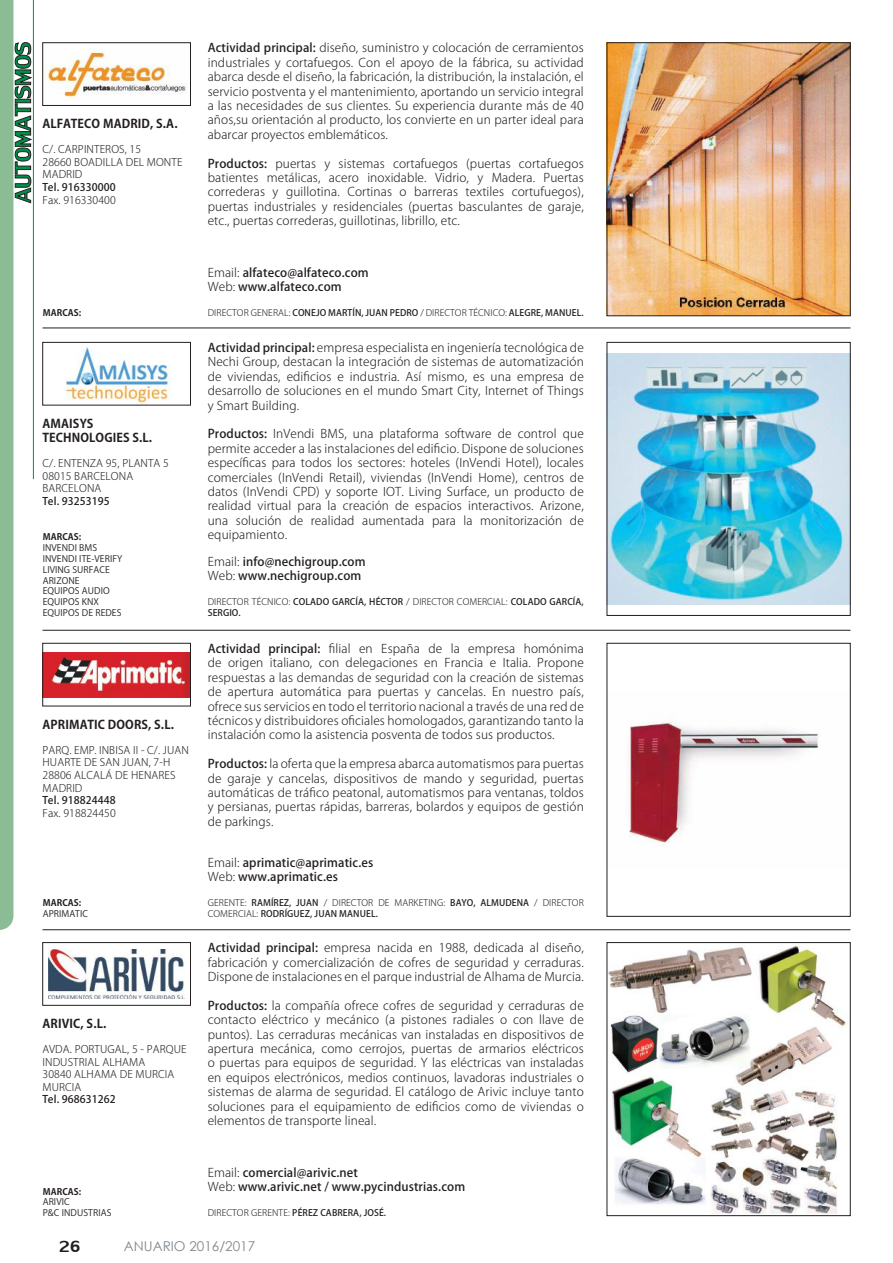
<style>
.page{position:relative;width:893px;height:1263px;background:#fff}
.page>*{position:absolute;margin:0;border:0;box-sizing:border-box;transform-origin:0 0}
.t1{font:24px "Lily UPC";color:#241f1f}
.t2{font:13.5px "Century Gothic";color:#80878d}
.t3{font:300 12px/14.4px "Koz Go Pro";letter-spacing:.01em;color:#241f1f;text-align:justify}
.t4{font:500 12px/14.4px "Koz Go Pro";letter-spacing:.01em;color:#241f1f}
.t5{font:700 12px/14.4px "Koz Go Pro";letter-spacing:.01em;color:#241f1f}
.t6{font:300 10.5px/12.6px "Koz Go Pro";letter-spacing:.01em;color:#241f1f}
.t7{font:500 10.5px "Koz Go Pro";letter-spacing:.01em;color:#241f1f}
.t8{font:500 9px/10.5px "Koz Go Pro";letter-spacing:.01em;color:#241f1f}
.t9{font:9px/10.8px "Koz Go Pro";letter-spacing:.01em;color:#241f1f}
.t10{font:300 9px/10.5px "Koz Go Pro";letter-spacing:.01em;color:#241f1f}
.t11{font:700 9px "Koz Go Pro";letter-spacing:.01em;color:#241f1f}
.s1{font-weight:500}
.s2{font-weight:300}
</style>
<div class="page">
<hr style="left:43px;top:328px;width:807px;height:1px;background:#241f1f">
<hr style="left:43px;top:630px;width:807px;height:1px;background:#241f1f">
<hr style="left:43px;top:929px;width:807px;height:1px;background:#241f1f">
<img style="left:609px;top:45px;width:239px;height:269px">
<img style="left:45px;top:50px;width:142px;height:51px">
<div style="left:43px;top:43px;width:148px;height:63px;border:1px solid #241f1f"></div>
<img style="left:609px;top:353px;width:239px;height:251px">
<div style="left:607px;top:342px;width:243px;height:274px;border:1px solid #241f1f"></div>
<img style="left:65px;top:346px;width:105px;height:57px">
<div style="left:43px;top:342px;width:148px;height:63px;border:1px solid #241f1f"></div>
<img style="left:629px;top:721px;width:190px;height:122px">
<img style="left:45px;top:652px;width:144px;height:45px">
<div style="left:43px;top:643px;width:148px;height:63px;border:1px solid #241f1f"></div>
<img style="left:609px;top:944px;width:237px;height:270px">
<div style="left:607px;top:942px;width:243px;height:274px;border:1px solid #241f1f"></div>
<img style="left:48px;top:949px;width:137px;height:50px">
<div style="left:43px;top:942px;width:148px;height:63px;border:1px solid #241f1f"></div>
<svg style="left:0;top:0;width:31px;height:930px"></svg>
<hr style="left:33px;top:0;width:1px;height:479px;background:#00904c">
<p class="t5" style="left:43px;top:117px;width:137px">ALFATECO MADRID, S.A.</p>
<p class="t6" style="left:43px;top:143px;width:142px">C/. CARPINTEROS, 15<br>28660 BOADILLA DEL MONTE<br>MADRID</p>
<p class="t7" style="left:43px;top:180px;width:75px">Tel. 916330000</p>
<p class="t6" style="left:43px;top:193px;width:75px">Fax. 916330400</p>
<p class="t3" style="left:208px;top:41px;width:378px"><span class="s1">Actividad principal:</span> diseño, suministro y colocación de cerramientos industriales y cortafuegos. Con el apoyo de la fábrica, su actividad abarca desde el diseño, la fabricación, la distribución, la instalación, el servicio postventa y el mantenimiento, aportando un servicio integral a las necesidades de sus clientes. Su experiencia durante más de 40 años,su orientación al producto, los convierte en un parter ideal para abarcar proyectos emblemáticos.</p>
<p class="t3" style="left:208px;top:156px;width:378px"><span class="s1">Productos:</span> puertas y sistemas cortafuegos (puertas cortafuegos batientes metálicas, acero inoxidable. Vidrio, y Madera. Puertas correderas y guillotina. Cortinas o barreras textiles cortufuegos), puertas industriales y residenciales (puertas basculantes de garaje, etc., puertas correderas, guillotinas, librillo, etc.</p>
<p class="t4" style="left:208px;top:266px;width:162px"><span class="s2">Email:</span> alfateco@alfateco.com<br><span class="s2">Web:</span> www.alfateco.com</p>
<p class="t11" style="left:43px;top:307px;width:40px">MARCAS:</p>
<p class="t8" style="left:208px;top:308px;width:378px"><span class="s2">DIRECTOR GENERAL:</span> CONEJO MARTÍN, JUAN PEDRO <span class="s2">/ DIRECTOR TÉCNICO:</span> ALEGRE, MANUEL.</p>
<p class="t3" style="left:208px;top:340px;width:378px"><span class="s1">Actividad principal:</span> empresa especialista en ingeniería tecnológica de Nechi Group, destacan la integración de sistemas de automatización de viviendas, edificios e industria. Así mismo, es una empresa de desarrollo de soluciones en el mundo Smart City, Internet of Things y Smart Building.</p>
<p class="t3" style="left:208px;top:427px;width:378px"><span class="s1">Productos:</span> InVendi BMS, una plataforma software de control que permite acceder a las instalaciones del edificio. Dispone de soluciones específicas para todos los sectores: hoteles (InVendi Hotel), locales comerciales (InVendi Retail), viviendas (InVendi Home), centros de datos (InVendi CPD) y soporte IOT. Living Surface, un producto de realidad virtual para la creación de espacios interactivos. Arizone, una solución de realidad aumentada para la monitorización de equipamiento.</p>
<p class="t5" style="left:43px;top:417px;width:111px">AMAISYS<br>TECHNOLOGIES S.L.</p>
<p class="t6" style="left:43px;top:457px;width:128px">C/. ENTENZA 95, PLANTA 5<br>08015 BARCELONA<br>BARCELONA</p>
<p class="t7" style="left:43px;top:494px;width:69px">Tel. 93253195</p>
<p class="t11" style="left:43px;top:531px;width:40px">MARCAS:</p>
<p class="t9" style="left:43px;top:543px;width:81px">INVENDI BMS<br>INVENDI ITE-VERIFY<br>LIVING SURFACE<br>ARIZONE<br>EQUIPOS AUDIO<br>EQUIPOS KNX<br>EQUIPOS DE REDES</p>
<p class="t4" style="left:208px;top:555px;width:159px"><span class="s2">Email:</span> info@nechigroup.com<br><span class="s2">Web:</span> www.nechigroup.com</p>
<p class="t8" style="left:208px;top:597px;width:378px"><span class="s2">DIRECTOR TÉCNICO:</span> COLADO GARCÍA, HÉCTOR <span class="s2">/ DIRECTOR COMERCIAL:</span> COLADO GARCÍA,<br>SERGIO.</p>
<p class="t5" style="left:43px;top:718px;width:133px">APRIMATIC DOORS, S.L.</p>
<p class="t6" style="left:43px;top:744px;width:148px">PARQ. EMP. INBISA II - C/. JUAN<br>HUARTE DE SAN JUAN, 7-H<br>28806 ALCALÁ DE HENARES<br>MADRID</p>
<p class="t7" style="left:43px;top:793px;width:75px">Tel. 918824448</p>
<p class="t6" style="left:43px;top:807px;width:75px">Fax. 918824450</p>
<p class="t11" style="left:43px;top:897px;width:40px">MARCAS:</p>
<p class="t9" style="left:43px;top:908px;width:47px">APRIMATIC</p>
<p class="t5" style="left:43px;top:1017px;width:65px">ARIVIC, S.L.</p>
<p class="t6" style="left:43px;top:1043px;width:146px">AVDA. PORTUGAL, 5 - PARQUE<br>INDUSTRIAL ALHAMA<br>30840 ALHAMA DE MURCIA<br>MURCIA</p>
<p class="t7" style="left:43px;top:1093px;width:75px">Tel. 968631262</p>
<p class="t11" style="left:43px;top:1185px;width:40px">MARCAS:</p>
<p class="t9" style="left:43px;top:1197px;width:70px">ARIVIC<br>P&amp;C INDUSTRIAS</p>
<p class="t3" style="left:208px;top:641px;width:378px"><span class="s1">Actividad principal:</span> filial en España de la empresa homónima de origen italiano, con delegaciones en Francia e Italia. Propone respuestas a las demandas de seguridad con la creación de sistemas de apertura automática para puertas y cancelas. En nuestro país, ofrece sus servicios en todo el territorio nacional a través de una red de técnicos y distribuidores oficiales homologados, garantizando tanto la instalación como la asistencia posventa de todos sus productos.</p>
<p class="t3" style="left:208px;top:757px;width:378px"><span class="s1">Productos:</span> la oferta que la empresa abarca automatismos para puertas de garaje y cancelas, dispositivos de mando y seguridad, puertas automáticas de tráfico peatonal, automatismos para ventanas, toldos y persianas, puertas rápidas, barreras, bolardos y equipos de gestión de parkings.</p>
<p class="t4" style="left:208px;top:856px;width:167px"><span class="s2">Email:</span> aprimatic@aprimatic.es<br><span class="s2">Web:</span> www.aprimatic.es</p>
<p class="t10" style="left:208px;top:897px;width:378px">GERENTE: <span class="s1">RAMÍREZ, JUAN</span> / DIRECTOR DE MARKETING: <span class="s1">BAYO, ALMUDENA</span> / DIRECTOR<br>COMERCIAL: <span class="s1">RODRÍGUEZ, JUAN MANUEL.</span></p>
<p class="t3" style="left:208px;top:941px;width:378px"><span class="s1">Actividad principal:</span> empresa nacida en 1988, dedicada al diseño, fabricación y comercialización de cofres de seguridad y cerraduras.<br>Dispone de instalaciones en el parque industrial de Alhama de Murcia.</p>
<p class="t3" style="left:208px;top:998px;width:378px"><span class="s1">Productos:</span> la compañía ofrece cofres de seguridad y cerraduras de contacto eléctrico y mecánico (a pistones radiales o con llave de puntos). Las cerraduras mecánicas van instaladas en dispositivos de apertura mecánica, como cerrojos, puertas de armarios eléctricos o puertas para equipos de seguridad. Y las eléctricas van instaladas en equipos electrónicos, medios continuos, lavadoras industriales o sistemas de alarma de seguridad. El catálogo de Arivic incluye tanto soluciones para el equipamiento de edificios como de viviendas o elementos de transporte lineal.</p>
<p class="t4" style="left:208px;top:1165px;width:259px"><span class="s2">Email:</span> comercial@arivic.net<br><span class="s2">Web:</span> www.arivic.net / www.pycindustrias.com</p>
<p class="t8" style="left:208px;top:1208px;width:180px"><span class="s2">DIRECTOR GERENTE:</span> PÉREZ CABRERA, JOSÉ.</p>
<h1 class="t1" style="left:59px;top:1232px;width:23px">26</h1>
<p class="t2" style="left:124px;top:1236px;width:133px">ANUARIO 2016/2017</p>
</div>
